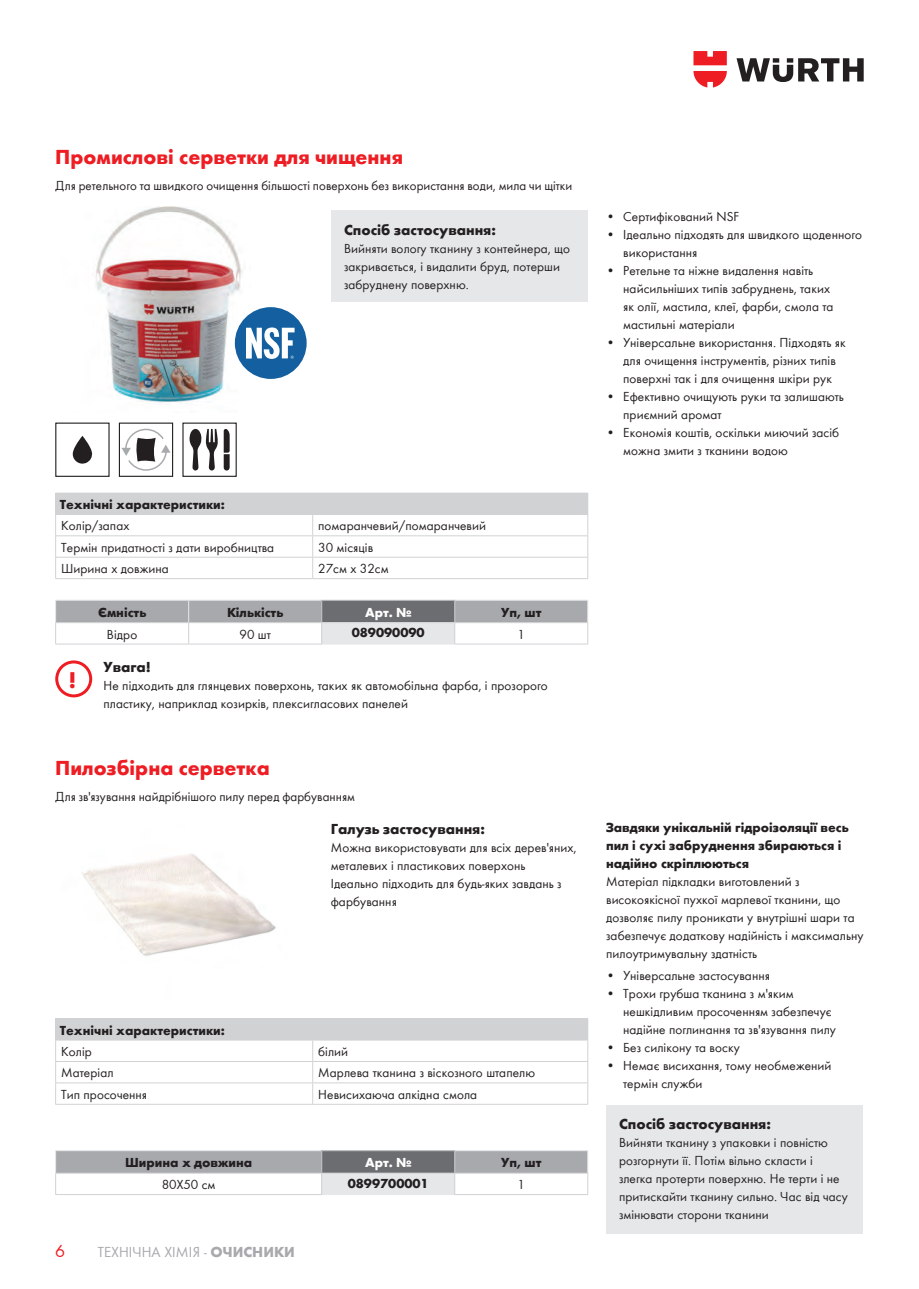
<style>
.page{position:relative;width:919px;height:1289px;background:#fff}
.page>*{position:absolute;margin:0;border:0;box-sizing:border-box;transform-origin:0 0}
.t1{font:800 condensed 22.5px "Wuerth";color:#ee1d23}
.t2{font:700 21px "Wuerth";color:#ee1d23}
.t3{font:18px "Wuerth";color:#ee1d23}
.t4{font:700 15px "Wuerth";color:#231f20}
.t5{font:15px "Wuerth";color:#a8a9ad}
.t6{font:13.5px/18px "Wuerth";color:#231f20}
.t7{font:700 13.5px/18px "Wuerth";color:#231f20}
.t8{font:700 13.5px "Wuerth";color:#fff}
.s1{font-weight:700}
</style>
<div class="page">
<svg style="left:736px;top:58px;width:127px;height:24px"></svg>
<svg style="left:693px;top:51px;width:33px;height:36px"></svg>
<img style="left:93px;top:206px;width:201px;height:198px">
<div style="left:55px;top:660px;width:37px;height:37px;border:3px solid #ee1d23;border-radius:50%"></div>
<div style="left:235px;top:307px;width:71px;height:72px;background:#135f9f;border-radius:50%"></div>
<svg style="left:246px;top:327px;width:48px;height:32px"></svg>
<hr style="left:322px;top:643px;width:132px;height:1px;background:#e6e7e9">
<hr style="left:55px;top:643px;width:134px;height:1px;background:#d1d2d4">
<hr style="left:189px;top:643px;width:133px;height:1px;background:#d1d2d4">
<svg style="left:55px;top:600px;width:533px;height:43px"></svg>
<hr style="left:454px;top:643px;width:134px;height:1px;background:#d1d2d4">
<div style="left:331px;top:210px;width:257px;height:92px;background:#e6e7e9"></div>
<svg style="left:189px;top:428px;width:29px;height:42px"></svg>
<svg style="left:224px;top:429px;width:6px;height:41px"></svg>
<div style="left:182px;top:422px;width:55px;height:55px;border:1px solid #231f20"></div>
<svg style="left:55px;top:422px;width:119px;height:55px"></svg>
<div style="left:56px;top:493px;width:531px;height:21px;background:#d1d2d4"></div>
<hr style="left:55px;top:514px;width:258px;height:1px;background:#d1d2d4">
<hr style="left:313px;top:514px;width:275px;height:1px;background:#d1d2d4">
<hr style="left:55px;top:535px;width:258px;height:1px;background:#d1d2d4">
<hr style="left:313px;top:535px;width:275px;height:1px;background:#d1d2d4">
<hr style="left:55px;top:557px;width:258px;height:1px;background:#d1d2d4">
<svg style="left:55px;top:493px;width:1px;height:85px"></svg>
<hr style="left:313px;top:557px;width:275px;height:1px;background:#d1d2d4">
<svg style="left:312px;top:515px;width:1px;height:63px"></svg>
<svg style="left:587px;top:493px;width:1px;height:85px"></svg>
<hr style="left:55px;top:578px;width:258px;height:1px;background:#d1d2d4">
<hr style="left:313px;top:578px;width:275px;height:1px;background:#d1d2d4">
<img style="left:82px;top:854px;width:194px;height:102px">
<div style="left:606px;top:1104px;width:257px;height:129px;background:#e6e7e9"></div>
<hr style="left:322px;top:1194px;width:132px;height:1px;background:#e6e7e9">
<hr style="left:454px;top:1194px;width:134px;height:1px;background:#d1d2d4">
<svg style="left:55px;top:1150px;width:533px;height:44px"></svg>
<hr style="left:55px;top:1194px;width:267px;height:1px;background:#d1d2d4">
<div style="left:56px;top:1018px;width:531px;height:22px;background:#d1d2d4"></div>
<hr style="left:55px;top:1018px;width:258px;height:1px;background:#d1d2d4">
<hr style="left:313px;top:1018px;width:275px;height:1px;background:#d1d2d4">
<hr style="left:55px;top:1061px;width:258px;height:1px;background:#d1d2d4">
<hr style="left:313px;top:1061px;width:275px;height:1px;background:#d1d2d4">
<hr style="left:55px;top:1082px;width:258px;height:1px;background:#d1d2d4">
<svg style="left:55px;top:1019px;width:1px;height:84px"></svg>
<hr style="left:313px;top:1082px;width:275px;height:1px;background:#d1d2d4">
<svg style="left:312px;top:1040px;width:1px;height:63px"></svg>
<svg style="left:587px;top:1019px;width:1px;height:84px"></svg>
<hr style="left:55px;top:1103px;width:258px;height:1px;background:#d1d2d4">
<hr style="left:313px;top:1103px;width:275px;height:1px;background:#d1d2d4">
<h2 class="t2" style="left:55px;top:142px;width:349px">Промислові серветки для чищення</h2>
<p class="t6" style="left:55px;top:175px;width:518px">Для ретельного та швидкого очищення більшості поверхонь без використання води, мила чи щітки</p>
<p class="t4" style="left:344px;top:219px;width:153px">Спосіб застосування:</p>
<p class="t6" style="left:344px;top:239px;width:228px">Вийняти вологу тканину з контейнера, що закривається, і видалити бруд, потерши забруднену поверхню.</p>
<p class="t7" style="left:60px;top:494px;width:166px">Технічні характеристики:</p>
<p class="t6" style="left:61px;top:516px;width:70px">Колір/запах</p>
<p class="t6" style="left:318px;top:516px;width:169px">помаранчевий/помаранчевий</p>
<p class="t6" style="left:61px;top:537px;width:215px">Термін придатності з дати виробництва</p>
<p class="t6" style="left:318px;top:537px;width:56px">30 місяців</p>
<p class="t6" style="left:61px;top:559px;width:109px">Ширина х довжина</p>
<p class="t6" style="left:318px;top:559px;width:72px">27см х 32см</p>
<h1 class="t1" style="left:69px;top:664px;width:9px">!</h1>
<p class="t7" style="left:98px;top:602px;width:50px">Ємність</p>
<p class="t7" style="left:227px;top:602px;width:58px">Кількість</p>
<p class="t8" style="left:365px;top:602px;width:48px">Арт. №</p>
<p class="t7" style="left:501px;top:602px;width:42px">Уп, шт</p>
<p class="t6" style="left:107px;top:624px;width:32px">Відро</p>
<p class="t6" style="left:239px;top:624px;width:33px">90 шт</p>
<p class="t7" style="left:352px;top:622px;width:74px">089090090</p>
<p class="t6" style="left:517px;top:624px;width:9px">1</p>
<p class="t4" style="left:103px;top:656px;width:49px">Увага!</p>
<p class="t6" style="left:103px;top:676px;width:446px">Не підходить для глянцевих поверхонь, таких як автомобільна фарба, і прозорого пластику, наприклад козирків, плексигласових панелей</p>
<h2 class="t2" style="left:55px;top:752px;width:216px">Пилозбірна серветка</h2>
<p class="t6" style="left:55px;top:786px;width:301px">Для зв'язування найдрібнішого пилу перед фарбуванням</p>
<p class="t4" style="left:331px;top:817px;width:156px">Галузь застосування:</p>
<p class="t6" style="left:331px;top:837px;width:247px">Можна використовувати для всіх дерев'яних, металевих і пластикових поверхонь Ідеально підходить для будь-яких завдань з фарбування</p>
<p class="t7" style="left:60px;top:1020px;width:166px">Технічні характеристики:</p>
<p class="t6" style="left:61px;top:1041px;width:32px">Колір</p>
<p class="t6" style="left:318px;top:1041px;width:31px">білий</p>
<p class="t6" style="left:61px;top:1063px;width:54px">Матеріал</p>
<p class="t6" style="left:318px;top:1063px;width:218px">Марлева тканина з віскозного штапелю</p>
<p class="t6" style="left:61px;top:1084px;width:87px">Тип просочення</p>
<p class="t6" style="left:318px;top:1084px;width:160px">Невисихаюча алкідна смола</p>
<p class="t7" style="left:125px;top:1152px;width:128px">Ширина х довжина</p>
<p class="t8" style="left:365px;top:1152px;width:48px">Арт. №</p>
<p class="t7" style="left:501px;top:1152px;width:42px">Уп, шт</p>
<p class="t6" style="left:162px;top:1174px;width:55px">80X50 см</p>
<p class="t7" style="left:348px;top:1173px;width:82px">0899700001</p>
<p class="t6" style="left:517px;top:1174px;width:9px">1</p>
<h3 class="t3" style="left:55px;top:1238px;width:11px">6</h3>
<p class="t5" style="left:98px;top:1241px;width:198px">ТЕХНІЧНА ХІМІЯ - <span class="s1">ОЧИСНИКИ</span></p>
<p class="t6" style="left:606px;top:207px;width:134px">• Сертифікований NSF</p>
<p class="t6" style="left:623px;top:225px;width:240px;text-indent:-17px">• Ідеально підходять для швидкого щоденного використання</p>
<p class="t6" style="left:623px;top:261px;width:212px;text-indent:-17px">• Ретельне та ніжне видалення навіть найсильніших типів забруднень, таких як олії, мастила, клеї, фарби, смола та мастильні матеріали</p>
<p class="t6" style="left:606px;top:333px;width:241px;text-align:center">• Універсальне використання. Підходять як для очищення інструментів, різних типів поверхні так і для очищення шкіри рук</p>
<p class="t6" style="left:623px;top:387px;width:222px;text-indent:-17px">• Ефективно очищують руки та залишають приємний аромат</p>
<p class="t6" style="left:623px;top:423px;width:217px;text-indent:-17px">• Економія коштів, оскільки миючий засіб можна змити з тканини водою</p>
<p class="t7" style="left:606px;top:817px;width:244px">Завдяки унікальній гідроізоляції весь пил і сухі забруднення збираються і надійно скріплюються</p>
<p class="t6" style="left:606px;top:871px;width:259px">Матеріал підкладки виготовлений з високоякісної пухкої марлевої тканини, що дозволяє пилу проникати у внутрішні шари та забезпечує додаткову надійність і максимальну пилоутримувальну здатність</p>
<p class="t6" style="left:606px;top:966px;width:165px">• Універсальне застосування</p>
<p class="t6" style="left:623px;top:984px;width:214px;text-indent:-17px">• Трохи грубша тканина з м'яким нешкідливим просоченням забезпечує надійне поглинання та зв'язування пилу</p>
<p class="t6" style="left:606px;top:1038px;width:135px">• Без силікону та воску</p>
<p class="t6" style="left:623px;top:1056px;width:210px;text-indent:-17px">• Немає висихання, тому необмежений термін служби</p>
<p class="t4" style="left:619px;top:1113px;width:153px">Спосіб застосування:</p>
<p class="t6" style="left:619px;top:1133px;width:230px">Вийняти тканину з упаковки і повністю розгорнути її. Потім вільно скласти і злегка протерти поверхню. Не терти і не притискайти тканину сильно. Час від часу змінювати сторони тканини</p>
</div>
